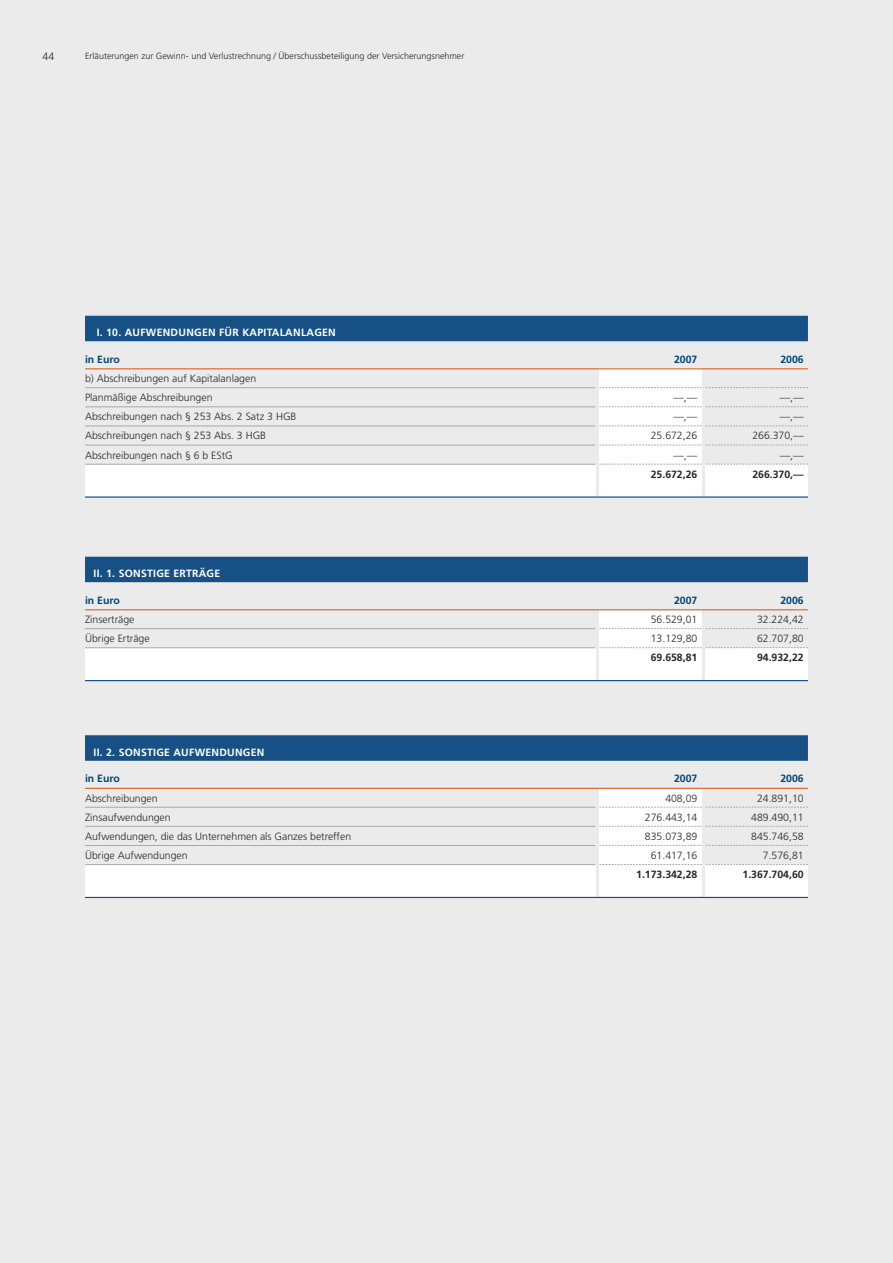
<style>
.page{position:relative;width:893px;height:1263px;background:#ecebec}
.page>*{position:absolute;margin:0;border:0;box-sizing:border-box;transform-origin:0 0}
.t1{font:300 10.5px/19.2px "Frutiger LT";color:#272627}
.t2{font:700 10.5px "Frutiger LT";letter-spacing:.025em;color:#fff}
.t3{font:700 10.5px "Frutiger LT";color:#272627}
.t4{font:700 10.5px "Frutiger LT";color:#004571}
.t5{font:300 9px "Frutiger LT";color:#272627}
</style>
<div class="page">
<div style="left:85px;top:464px;width:510px;height:33px;background:#fff"></div>
<div style="left:600px;top:369px;width:102px;height:128px;background:#fff"></div>
<div style="left:706px;top:464px;width:102px;height:33px;background:#fff"></div>
<div style="left:85px;top:316px;width:723px;height:25px;background:#165084"></div>
<hr style="left:85px;top:368px;width:723px;height:1px;background:#d76c2c">
<hr style="left:85px;top:387px;width:510px;height:1px;background:#a9a8a9">
<hr style="left:85px;top:406px;width:510px;height:1px;background:#a9a8a9">
<hr style="left:85px;top:426px;width:510px;height:1px;background:#a9a8a9">
<hr style="left:85px;top:445px;width:510px;height:1px;background:#a9a8a9">
<hr style="left:85px;top:464px;width:510px;height:1px;background:#a9a8a9">
<hr style="left:85px;top:496px;width:723px;height:2px;background:#165084">
<svg style="left:600px;top:387px;width:208px;height:1px"></svg>
<svg style="left:600px;top:406px;width:208px;height:1px"></svg>
<svg style="left:600px;top:426px;width:208px;height:1px"></svg>
<svg style="left:600px;top:445px;width:208px;height:1px"></svg>
<svg style="left:600px;top:464px;width:208px;height:1px"></svg>
<div style="left:85px;top:648px;width:510px;height:32px;background:#fff"></div>
<div style="left:600px;top:610px;width:102px;height:70px;background:#fff"></div>
<div style="left:706px;top:648px;width:102px;height:32px;background:#fff"></div>
<div style="left:85px;top:557px;width:723px;height:25px;background:#165084"></div>
<hr style="left:85px;top:609px;width:723px;height:1px;background:#d76c2c">
<hr style="left:85px;top:628px;width:510px;height:1px;background:#a9a8a9">
<hr style="left:85px;top:647px;width:510px;height:1px;background:#a9a8a9">
<hr style="left:85px;top:680px;width:723px;height:1px;background:#165084">
<svg style="left:600px;top:628px;width:208px;height:1px"></svg>
<svg style="left:600px;top:647px;width:208px;height:1px"></svg>
<div style="left:85px;top:865px;width:510px;height:32px;background:#fff"></div>
<div style="left:600px;top:788px;width:102px;height:109px;background:#fff"></div>
<div style="left:706px;top:865px;width:102px;height:32px;background:#fff"></div>
<div style="left:85px;top:735px;width:723px;height:26px;background:#165084"></div>
<hr style="left:85px;top:788px;width:723px;height:1px;background:#d76c2c">
<hr style="left:85px;top:807px;width:510px;height:1px;background:#a9a8a9">
<hr style="left:85px;top:826px;width:510px;height:1px;background:#a9a8a9">
<hr style="left:85px;top:845px;width:510px;height:1px;background:#a9a8a9">
<hr style="left:85px;top:864px;width:510px;height:1px;background:#a9a8a9">
<hr style="left:85px;top:897px;width:723px;height:1px;background:#165084">
<svg style="left:600px;top:845px;width:208px;height:1px"></svg>
<svg style="left:600px;top:864px;width:208px;height:1px"></svg>
<svg style="left:600px;top:807px;width:208px;height:1px"></svg>
<svg style="left:600px;top:826px;width:208px;height:1px"></svg>
<p class="t1" style="left:43px;top:48px;width:13px">44</p>
<p class="t5" style="left:85px;top:53px;width:381px">Erläuterungen zur Gewinn- und Verlustrechnung / Überschussbeteiligung der Versicherungsnehmer</p>
<p class="t2" style="left:97px;top:328px;width:241px">I. 10. AUFWENDUNGEN FÜR KAPITALANLAGEN</p>
<p class="t4" style="left:85px;top:355px;width:36px">in Euro</p>
<p class="t4" style="left:674px;top:355px;width:25px">2007</p>
<p class="t4" style="left:780px;top:355px;width:25px">2006</p>
<p class="t1" style="left:85px;top:370px;width:173px">b) Abschreibungen auf Kapitalanlagen<br>Planmäßige Abschreibungen</p>
<p class="t1" style="left:673px;top:389px;width:25px">––,––</p>
<p class="t1" style="left:780px;top:389px;width:25px">––,––</p>
<p class="t1" style="left:85px;top:408px;width:213px">Abschreibungen nach § 253 Abs. 2 Satz 3 HGB</p>
<p class="t1" style="left:673px;top:408px;width:25px">––,––</p>
<p class="t1" style="left:780px;top:408px;width:25px">––,––</p>
<p class="t1" style="left:85px;top:427px;width:183px">Abschreibungen nach § 253 Abs. 3 HGB</p>
<p class="t1" style="left:651px;top:427px;width:48px">25.672,26</p>
<p class="t1" style="left:752px;top:427px;width:53px">266.370,––</p>
<p class="t1" style="left:85px;top:446px;width:149px">Abschreibungen nach § 6 b EStG</p>
<p class="t1" style="left:673px;top:446px;width:25px">––,––</p>
<p class="t1" style="left:780px;top:446px;width:25px">––,––</p>
<p class="t3" style="left:651px;top:470px;width:48px">25.672,26</p>
<p class="t3" style="left:752px;top:470px;width:53px">266.370,––</p>
<p class="t2" style="left:94px;top:569px;width:128px">II. 1. SONSTIGE ERTRÄGE</p>
<p class="t4" style="left:85px;top:596px;width:36px">in Euro</p>
<p class="t4" style="left:674px;top:596px;width:25px">2007</p>
<p class="t4" style="left:780px;top:596px;width:25px">2006</p>
<p class="t1" style="left:85px;top:611px;width:51px">Zinserträge</p>
<p class="t1" style="left:651px;top:611px;width:48px">56.529,01</p>
<p class="t1" style="left:757px;top:611px;width:48px">32.224,42</p>
<p class="t1" style="left:85px;top:630px;width:66px">Übrige Erträge</p>
<p class="t1" style="left:651px;top:630px;width:48px">13.129,80</p>
<p class="t1" style="left:757px;top:630px;width:48px">62.707,80</p>
<p class="t3" style="left:651px;top:653px;width:48px">69.658,81</p>
<p class="t3" style="left:757px;top:653px;width:48px">94.932,22</p>
<p class="t2" style="left:94px;top:748px;width:172px">II. 2. SONSTIGE AUFWENDUNGEN</p>
<p class="t4" style="left:85px;top:774px;width:36px">in Euro</p>
<p class="t4" style="left:674px;top:774px;width:25px">2007</p>
<p class="t4" style="left:780px;top:774px;width:25px">2006</p>
<p class="t1" style="left:85px;top:789px;width:74px">Abschreibungen</p>
<p class="t1" style="left:665px;top:789px;width:34px">408,09</p>
<p class="t1" style="left:757px;top:789px;width:48px">24.891,10</p>
<p class="t1" style="left:85px;top:808px;width:87px">Zinsaufwendungen</p>
<p class="t1" style="left:645px;top:808px;width:54px">276.443,14</p>
<p class="t1" style="left:751px;top:808px;width:54px">489.490,11</p>
<p class="t1" style="left:85px;top:827px;width:268px">Aufwendungen, die das Unternehmen als Ganzes betreffen</p>
<p class="t1" style="left:645px;top:827px;width:54px">835.073,89</p>
<p class="t1" style="left:751px;top:827px;width:54px">845.746,58</p>
<p class="t1" style="left:85px;top:846px;width:104px">Übrige Aufwendungen</p>
<p class="t1" style="left:651px;top:846px;width:48px">61.417,16</p>
<p class="t1" style="left:763px;top:846px;width:42px">7.576,81</p>
<p class="t3" style="left:636px;top:870px;width:63px">1.173.342,28</p>
<p class="t3" style="left:742px;top:870px;width:63px">1.367.704,60</p>
</div>
